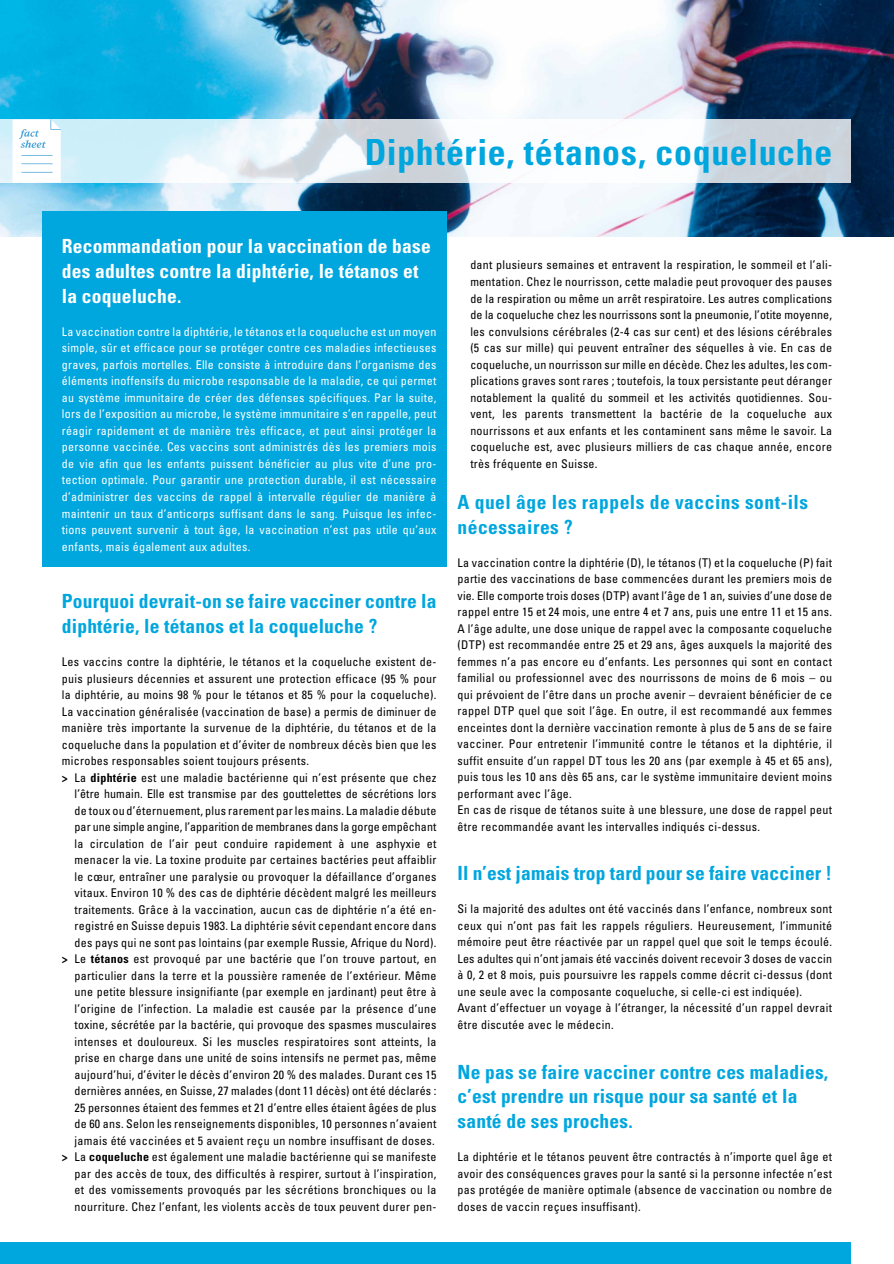
<style>
.page{position:relative;width:894px;height:1264px;background:#fff}
.page>*{position:absolute;margin:0;border:0;box-sizing:border-box;transform-origin:0 0}
.t1{font:700 condensed 36px "Univers";letter-spacing:.02em;color:#00a6de}
.t2{font:700 condensed 19.5px/24.8px "Univers";letter-spacing:.01em;color:#00a6de}
.t3{font:700 condensed 19.5px/24.8px "Univers";letter-spacing:.01em;color:#fff}
.t4{font:condensed 12px/16.5px "Univers";letter-spacing:.025em;color:#000;text-align:justify}
.t5{font:condensed 12px/16.5px "Univers";letter-spacing:.025em;color:#fff;text-align:justify}
.t6{font:condensed 12px "Univers";letter-spacing:.005em;color:#000}
.s1{font-weight:700}
</style>
<div class="page">
<img style="left:0;top:0;width:893px;height:236px">
<svg style="left:0;top:119px;width:850px;height:64px"></svg>
<svg style="left:13px;top:119px;width:48px;height:64px"></svg>
<div style="left:42px;top:211px;width:404px;height:355px;background:#00a6de"></div>
<div style="left:0;top:1242px;width:850px;height:21px;background:#00a6de"></div>
<h1 class="t1" style="left:364px;top:130px;width:469px">Diphtérie, tétanos, coqueluche</h1>
<h2 class="t3" style="left:62px;top:234px;width:370px">Recommandation pour la vaccination de base des adultes contre la diphtérie, le tétanos et la coqueluche.</h2>
<p class="t5" style="left:62px;top:323px;width:376px">La vaccination contre la diphtérie, le tétanos et la coqueluche est un moyen simple, sûr et efficace pour se protéger contre ces maladies infectieuses graves, parfois mortelles. Elle consiste à introduire dans l’organisme des éléments inoffensifs du microbe responsable de la maladie, ce qui permet au système immunitaire de créer des défenses spécifiques. Par la suite, lors de l’exposition au microbe, le système immunitaire s’en rappelle, peut réagir rapidement et de manière très efficace, et peut ainsi protéger la personne vaccinée. Ces vaccins sont administrés dès les premiers mois de vie afin que les enfants puissent bénéficier au plus vite d’une pro&shy;tection optimale. Pour garantir une protection durable, il est nécessaire d’administrer des vaccins de rappel à intervalle régulier de manière à maintenir un taux d’anticorps suffisant dans le sang. Puisque les infec&shy;tions peuvent survenir à tout âge, la vaccination n’est pas utile qu’aux enfants, mais également aux adultes.</p>
<h2 class="t2" style="left:62px;top:588px;width:376px">Pourquoi devrait-on se faire vacciner contre la diphtérie, le tétanos et la coqueluche ?</h2>
<p class="t4" style="left:62px;top:653px;width:376px">Les vaccins contre la diphtérie, le tétanos et la coqueluche existent de-</p>
<p class="t4" style="left:62px;top:669px;width:376px">puis plusieurs décennies et assurent une protection efficace (95 % pour</p>
<p class="t4" style="left:62px;top:686px;width:376px">la diphtérie, au moins 98 % pour le tétanos et 85 % pour la coqueluche).</p>
<p class="t4" style="left:62px;top:702px;width:376px">La vaccination généralisée (vaccination de base) a permis de diminuer de</p>
<p class="t4" style="left:62px;top:719px;width:376px">manière très importante la survenue de la diphtérie, du tétanos et de la</p>
<p class="t4" style="left:62px;top:735px;width:376px">coqueluche dans la population et d’éviter de nombreux décès bien que les</p>
<p class="t4" style="left:62px;top:752px;width:249px">microbes responsables soient toujours présents.</p>
<p class="t4" style="left:62px;top:768px;width:376px"><span class="s1">&gt;</span> La <span class="s1">diphtérie</span> est une maladie bactérienne qui n’est présente que chez</p>
<p class="t4" style="left:75px;top:785px;width:363px">l’être humain. Elle est transmise par des gouttelettes de sécrétions lors</p>
<p class="t4" style="left:75px;top:801px;width:363px">de toux ou d’éternuement, plus rarement par les mains. La maladie débute</p>
<p class="t6" style="left:75px;top:819px;width:363px">par une simple angine, l’apparition de membranes dans la gorge empêchant</p>
<p class="t4" style="left:75px;top:834px;width:363px">la circulation de l’air peut conduire rapidement à une asphyxie et</p>
<p class="t4" style="left:75px;top:851px;width:363px">menacer la vie. La toxine produite par certaines bactéries peut affaiblir</p>
<p class="t4" style="left:75px;top:867px;width:363px">le cœur, entraîner une paralysie ou provoquer la défaillance d’organes</p>
<p class="t4" style="left:75px;top:884px;width:363px">vitaux. Environ 10 % des cas de diphtérie décèdent malgré les meilleurs</p>
<p class="t4" style="left:75px;top:900px;width:363px">traitements. Grâce à la vaccination, aucun cas de diphtérie n’a été en-</p>
<p class="t4" style="left:75px;top:917px;width:363px">registré en Suisse depuis 1983. La diphtérie sévit cependant encore dans</p>
<p class="t4" style="left:75px;top:933px;width:363px">des pays qui ne sont pas lointains (par exemple Russie, Afrique du Nord).</p>
<p class="t4" style="left:62px;top:950px;width:376px"><span class="s1">&gt;</span> Le <span class="s1">tétanos</span> est provoqué par une bactérie que l’on trouve partout, en</p>
<p class="t4" style="left:75px;top:966px;width:363px">particulier dans la terre et la poussière ramenée de l’extérieur. Même</p>
<p class="t4" style="left:75px;top:983px;width:363px">une petite blessure insignifiante (par exemple en jardinant) peut être à</p>
<p class="t4" style="left:75px;top:999px;width:363px">l’origine de l’infection. La maladie est causée par la présence d’une</p>
<p class="t4" style="left:75px;top:1016px;width:363px">toxine, sécrétée par la bactérie, qui provoque des spasmes musculaires</p>
<p class="t4" style="left:75px;top:1032px;width:363px">intenses et douloureux. Si les muscles respiratoires sont atteints, la</p>
<p class="t4" style="left:75px;top:1049px;width:363px">prise en charge dans une unité de soins intensifs ne permet pas, même</p>
<p class="t4" style="left:75px;top:1065px;width:363px">aujourd’hui, d’éviter le décès d’environ 20 % des malades. Durant ces 15</p>
<p class="t4" style="left:75px;top:1082px;width:363px">dernières années, en Suisse, 27 malades (dont 11 décès) ont été déclarés :</p>
<p class="t4" style="left:75px;top:1098px;width:363px">25 personnes étaient des femmes et 21 d’entre elles étaient âgées de plus</p>
<p class="t4" style="left:75px;top:1115px;width:363px">de 60 ans. Selon les renseignements disponibles, 10 personnes n’avaient</p>
<p class="t4" style="left:75px;top:1131px;width:361px">jamais été vaccinées et 5 avaient reçu un nombre insuffisant de doses.</p>
<p class="t4" style="left:62px;top:1148px;width:376px"><span class="s1">&gt;</span> La <span class="s1">coqueluche</span> est également une maladie bactérienne qui se manifeste</p>
<p class="t4" style="left:75px;top:1164px;width:363px">par des accès de toux, des difficultés à respirer, surtout à l’inspiration,</p>
<p class="t4" style="left:75px;top:1181px;width:363px">et des vomissements provoqués par les sécrétions bronchiques ou la</p>
<p class="t4" style="left:75px;top:1197px;width:363px">nourriture. Chez l’enfant, les violents accès de toux peuvent durer pen-</p>
<p class="t4" style="left:470px;top:256px;width:363px">dant plusieurs semaines et entravent la respiration, le sommeil et l’ali&shy;mentation. Chez le nourrisson, cette maladie peut provoquer des pauses de la respiration ou même un arrêt respiratoire. Les autres complications de la coqueluche chez les nourrissons sont la pneumonie, l’otite moyenne, les convulsions cérébrales (2-4 cas sur cent) et des lésions cérébrales (5 cas sur mille) qui peuvent entraîner des séquelles à vie. En cas de coqueluche, un nourrisson sur mille en décède. Chez les adultes, les com&shy;plications graves sont rares ; toutefois, la toux persistante peut déranger notablement la qualité du sommeil et les activités quotidiennes. Sou&shy;vent, les parents transmettent la bactérie de la coqueluche aux nourrissons et aux enfants et les contaminent sans même le savoir. La coqueluche est, avec plusieurs milliers de cas chaque année, encore très fréquente en Suisse.</p>
<h2 class="t2" style="left:457px;top:489px;width:352px">A quel âge les rappels de vaccins sont-ils nécessaires ?</h2>
<p class="t4" style="left:457px;top:553px;width:376px;text-align:left">La vaccination contre la diphtérie (D), le tétanos (T) et la coqueluche (P) fait partie des vaccinations de base commencées durant les premiers mois de vie. Elle comporte trois doses (DTP) avant l’âge de 1 an, suivies d’une dose de rappel entre 15 et 24 mois, une entre 4 et 7 ans, puis une entre 11 et 15 ans.<br>A l’âge adulte, une dose unique de rappel avec la composante coqueluche (DTP) est recommandée entre 25 et 29 ans, âges auxquels la majorité des femmes n’a pas encore eu d’enfants. Les personnes qui sont en contact familial ou professionnel avec des nourrissons de moins de 6 mois – ou qui prévoient de l’être dans un proche avenir – devraient bénéficier de ce rappel DTP quel que soit l’âge. En outre, il est recommandé aux femmes enceintes dont la dernière vaccination remonte à plus de 5 ans de se faire vacciner. Pour entretenir l’immunité contre le tétanos et la diphtérie, il suffit ensuite d’un rappel DT tous les 20 ans (par exemple à 45 et 65 ans), puis tous les 10 ans dès 65 ans, car le système immunitaire devient moins performant avec l’âge.<br>En cas de risque de tétanos suite à une blessure, une dose de rappel peut être recommandée avant les intervalles indiqués ci-dessus.</p>
<h2 class="t2" style="left:457px;top:860px;width:376px">Il n’est jamais trop tard pour se faire vacciner !</h2>
<p class="t4" style="left:457px;top:900px;width:376px;text-align:left">Si la majorité des adultes ont été vaccinés dans l’enfance, nombreux sont ceux qui n’ont pas fait les rappels réguliers. Heureusement, l’immunité mémoire peut être réactivée par un rappel quel que soit le temps écoulé.<br>Les adultes qui n’ont jamais été vaccinés doivent recevoir 3 doses de vaccin à 0, 2 et 8 mois, puis poursuivre les rappels comme décrit ci-dessus (dont une seule avec la composante coqueluche, si celle-ci est indiquée).<br>Avant d’effectuer un voyage à l’étranger, la nécessité d’un rappel devrait être discutée avec le médecin.</p>
<h2 class="t2" style="left:457px;top:1058px;width:372px">Ne pas se faire vacciner contre ces maladies, c’est prendre un risque pour sa santé et la santé de ses proches.</h2>
<p class="t4" style="left:457px;top:1147px;width:376px">La diphtérie et le tétanos peuvent être contractés à n’importe quel âge et avoir des conséquences graves pour la santé si la personne infectée n’est pas protégée de manière optimale (absence de vaccination ou nombre de doses de vaccin reçues insuffisant).</p>
</div>
